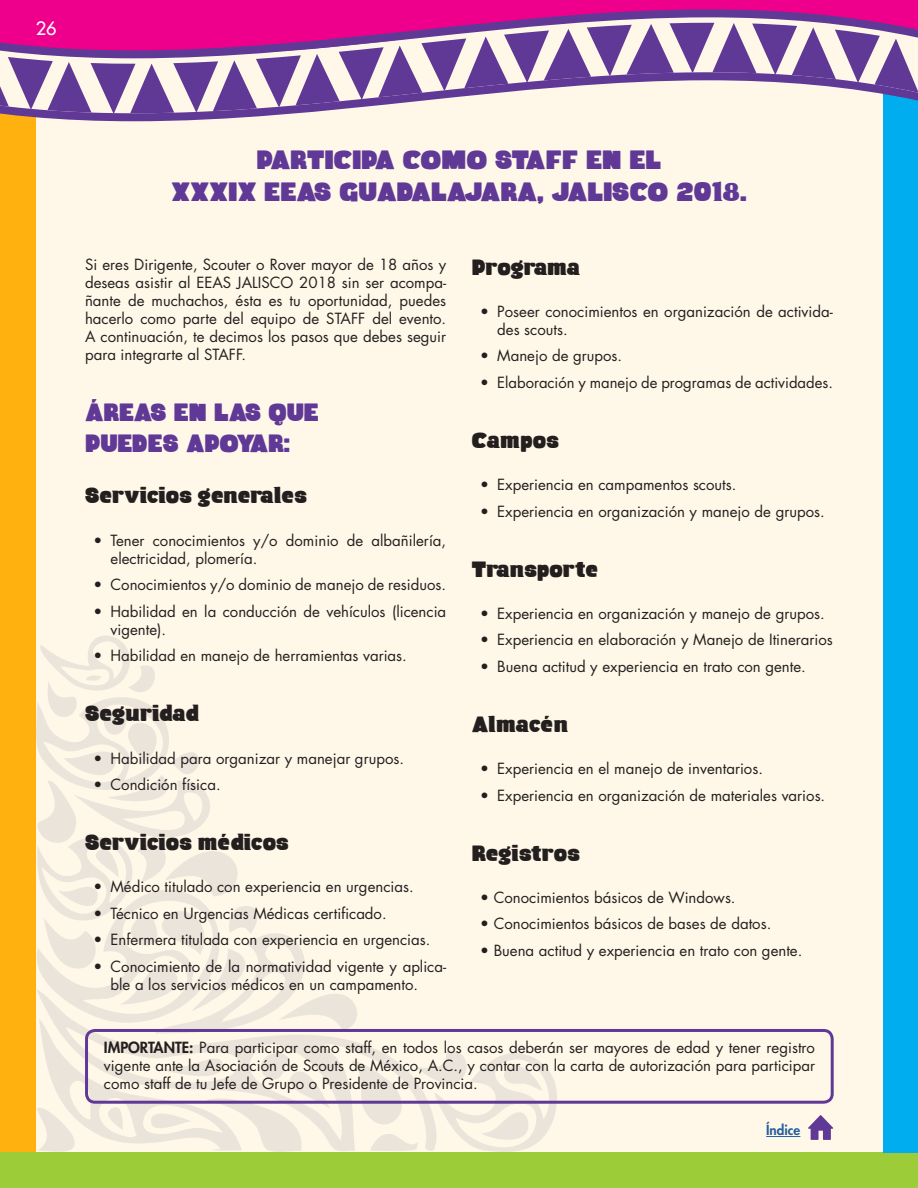
<style>
.page{position:relative;width:918px;height:1188px;background:#fff8e9}
.page>*{position:absolute;margin:0;border:0;box-sizing:border-box;transform-origin:0 0}
.t1{font:27px/32.4px "Musa Paradisiaca";color:#603996;text-align:center}
.t2{font:25.5px/30.6px "Musa Paradisiaca";color:#603996}
.t3{font:22.5px "Musa Paradisiaca";color:#241f1f}
.t4{font:500 18px "Futura Std";color:#fff}
.t5{font:15px/18px "Futura Std";color:#241f1f}
.t6{font:800 13.5px "Futura Std";color:#255fa0}
.s1{font-weight:800}
</style>
<div class="page">
<div style="left:0;top:1152px;width:918px;height:36px;background:#9dcc39"></div>
<div style="left:883px;top:94px;width:35px;height:1058px;background:#00aeef"></div>
<div style="left:0;top:112px;width:36px;height:1040px;background:#ffb10f"></div>
<svg style="left:36px;top:635px;width:521px;height:517px"></svg>
<div style="left:0;top:0;width:918px;height:9px;background:#ee008c"></div>
<svg style="left:8px;top:58px;width:902px;height:14px"></svg>
<svg style="left:0;top:72px;width:918px;height:49px"></svg>
<svg style="left:0;top:9px;width:918px;height:49px"></svg>
<svg style="left:808px;top:1115px;width:25px;height:25px"></svg>
<hr style="left:766px;top:1136px;width:34px;height:1px;background:#255fa0">
<div style="left:85px;top:1029px;width:749px;height:75px;border:3px solid #603996;border-radius:9px"></div>
<p class="t4" style="left:36px;top:17px;width:22px">26</p>
<h1 class="t1" style="left:171px;top:144px;width:577px">PARTICIPA COMO STAFF EN EL<br>XXXIX EEAS GUADALAJARA, JALISCO 2018.</h1>
<p class="t5" style="left:85px;top:256px;width:363px;text-align:justify">Si eres Dirigente, Scouter o Rover mayor de 18 años y deseas asistir al EEAS JALISCO 2018 sin ser acompa&shy;ñante de muchachos, ésta es tu oportunidad, puedes hacerlo como parte del equipo de STAFF del evento.<br>A continuación, te decimos los pasos que debes seguir para integrarte al STAFF.</p>
<h2 class="t2" style="left:85px;top:398px;width:235px">ÀREAS EN LAS QUE<br>PUEDES APOYAR:</h2>
<h3 class="t3" style="left:85px;top:483px;width:223px">Servicios generales</h3>
<p class="t5" style="left:111px;top:531px;width:337px;text-indent:-17px">• Tener conocimientos y/o dominio de albañilería, electricidad, plomería.</p>
<p class="t5" style="left:94px;top:576px;width:354px">• Conocimientos y/o dominio de manejo de residuos.</p>
<p class="t5" style="left:111px;top:602px;width:337px;text-indent:-17px">• Habilidad en la conducción de vehículos (licencia vigente).</p>
<p class="t5" style="left:94px;top:647px;width:315px">• Habilidad en manejo de herramientas varias.</p>
<h3 class="t3" style="left:85px;top:701px;width:115px">Seguridad</h3>
<p class="t5" style="left:94px;top:749px;width:312px">• Habilidad para organizar y manejar grupos.</p>
<p class="t5" style="left:94px;top:776px;width:129px">• Condición física.</p>
<h3 class="t3" style="left:85px;top:829px;width:205px">Servicios mèdicos</h3>
<p class="t5" style="left:94px;top:878px;width:322px">• Médico titulado con experiencia en urgencias.</p>
<p class="t5" style="left:94px;top:904px;width:295px">• Técnico en Urgencias Médicas certificado.</p>
<p class="t5" style="left:94px;top:931px;width:338px">• Enfermera titulada con experiencia en urgencias.</p>
<p class="t5" style="left:111px;top:957px;width:337px;text-indent:-17px">• Conocimiento de la normatividad vigente y aplica&shy;ble a los servicios médicos en un campamento.</p>
<h3 class="t3" style="left:472px;top:254px;width:110px">Programa</h3>
<p class="t5" style="left:497px;top:303px;width:337px;text-indent:-17px">• Poseer conocimientos en organización de activida&shy;des scouts.</p>
<p class="t5" style="left:480px;top:347px;width:143px">• Manejo de grupos.</p>
<p class="t5" style="left:480px;top:374px;width:354px">• Elaboración y manejo de programas de actividades.</p>
<h3 class="t3" style="left:472px;top:427px;width:88px">Campos</h3>
<p class="t5" style="left:480px;top:476px;width:258px">• Experiencia en campamentos scouts.</p>
<p class="t5" style="left:480px;top:502px;width:346px">• Experiencia en organización y manejo de grupos.</p>
<h3 class="t3" style="left:472px;top:556px;width:128px">Transporte</h3>
<p class="t5" style="left:480px;top:605px;width:346px">• Experiencia en organización y manejo de grupos.</p>
<p class="t5" style="left:480px;top:631px;width:354px">• Experiencia en elaboración y Manejo de Itinerarios</p>
<p class="t5" style="left:480px;top:658px;width:327px">• Buena actitud y experiencia en trato con gente.</p>
<h3 class="t3" style="left:472px;top:711px;width:98px">Almacèn</h3>
<p class="t5" style="left:480px;top:760px;width:284px">• Experiencia en el manejo de inventarios.</p>
<p class="t5" style="left:480px;top:786px;width:347px">• Experiencia en organización de materiales varios.</p>
<h3 class="t3" style="left:472px;top:840px;width:109px">Registros</h3>
<p class="t5" style="left:480px;top:889px;width:257px">• Conocimientos básicos de Windows.</p>
<p class="t5" style="left:480px;top:915px;width:293px">• Conocimientos básicos de bases de datos.</p>
<p class="t5" style="left:480px;top:942px;width:324px">• Buena actitud y experiencia en trato con gente.</p>
<p class="t5" style="left:104px;top:1039px;width:713px;text-align:justify"><span class="s1">IMPORTANTE:</span> Para participar como staff, en todos los casos deberán ser mayores de edad y tener registro vigente ante la Asociación de Scouts de México, A.C., y contar con la carta de autorización para participar como staff de tu Jefe de Grupo o Presidente de Provincia.</p>
<p class="t6" style="left:766px;top:1122px;width:36px">Índice</p>
</div>
